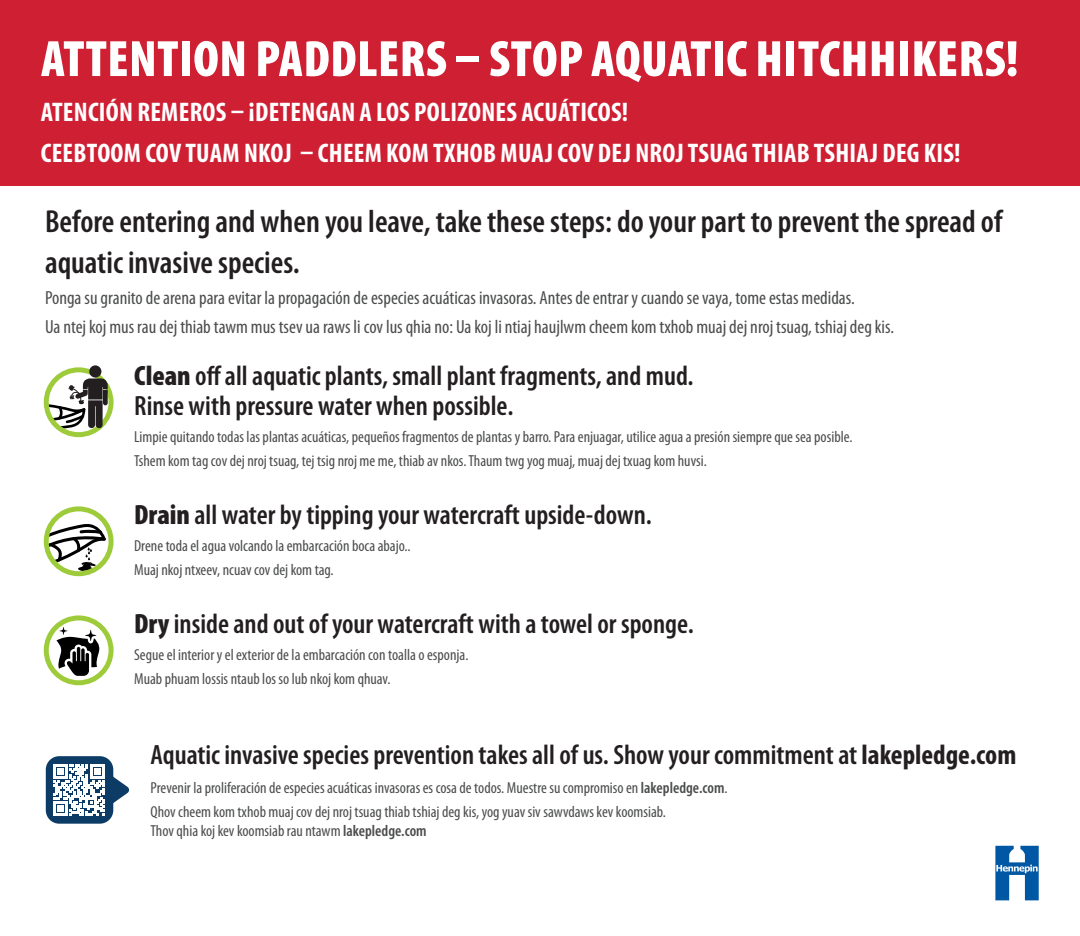
<style>
.page{position:relative;width:1080px;height:936px;background:#fff}
.page>*{position:absolute;margin:0;border:0;box-sizing:border-box;transform-origin:0 0}
.t1{font:900 condensed 51.5px "Myriad Pro";letter-spacing:.01em;color:#fff}
.t2{font:600 condensed 32px/41px "Myriad Pro";color:#231f20}
.t3{font:600 condensed 28px/30px "Myriad Pro";color:#231f20}
.t4{font:700 condensed 27px "Myriad Pro";letter-spacing:.01em;color:#fff}
.t5{font:condensed 19px "Myriad Pro";color:#4b4c4d}
.t6{font:condensed 16px/19.2px "Myriad Pro";color:#4b4c4d}
.s1{font-weight:900}
.s2{font-weight:700}
.s3{font-weight:600}
</style>
<div class="page">
<div style="left:0;top:0;width:1080px;height:185px;background:#cf1f33"></div>
<svg style="left:995px;top:846px;width:44px;height:54px"></svg>
<div style="left:44px;top:367px;width:70px;height:70px;border:5px solid #9ecb3a;border-radius:50%"></div>
<div style="left:89px;top:365px;width:12px;height:13px;background:#231f20;border-radius:50%"></div>
<svg style="left:48px;top:378px;width:60px;height:51px"></svg>
<div style="left:46px;top:756px;width:67px;height:68px;background:#0c3b65;border-radius:13px"></div>
<svg style="left:53px;top:764px;width:77px;height:52px"></svg>
<div style="left:44px;top:615px;width:70px;height:70px;border:5px solid #9ecb3a;border-radius:50%"></div>
<svg style="left:57px;top:627px;width:44px;height:49px"></svg>
<svg style="left:47px;top:524px;width:59px;height:49px"></svg>
<div style="left:44px;top:506px;width:70px;height:70px;border:5px solid #9ecb3a;border-radius:50%"></div>
<p class="t1" style="left:41px;top:30px;width:979px">ATTENTION PADDLERS – STOP AQUATIC HITCHHIKERS!</p>
<p class="t4" style="left:41px;top:97px;width:589px">ATENCIÓN REMEROS – ¡DETENGAN A LOS POLIZONES ACUÁTICOS!</p>
<p class="t4" style="left:41px;top:139px;width:921px">CEEBTOOM COV TUAM NKOJ – CHEEM KOM TXHOB MUAJ COV DEJ NROJ TSUAG THIAB TSHIAJ DEG KIS!</p>
<p class="t2" style="left:45px;top:201px;width:959px">Before entering and when you leave, take these steps: do your part to prevent the spread of aquatic invasive species.</p>
<p class="t5" style="left:45px;top:288px;width:811px">Ponga su granito de arena para evitar la propagación de especies acuáticas invasoras. Antes de entrar y cuando se vaya, tome estas medidas.</p>
<p class="t5" style="left:45px;top:316px;width:851px">Ua ntej koj mus rau dej thiab tawm mus tsev ua raws li cov lus qhia no: Ua koj li ntiaj haujlwm cheem kom txhob muaj dej nroj tsuag, tshiaj deg kis.</p>
<p class="t3" style="left:134px;top:361px;width:561px"><span class="s1">Clean</span> off all aquatic plants, small plant fragments, and mud.<br>Rinse with pressure water when possible.</p>
<p class="t6" style="left:134px;top:428px;width:720px">Limpie quitando todas las plantas acuáticas, pequeños fragmentos de plantas y barro. Para enjuagar, utilice agua a presión siempre que sea posible.</p>
<p class="t6" style="left:134px;top:451px;width:574px">Tshem kom tag cov dej nroj tsuag, tej tsig nroj me me, thiab av nkos. Thaum twg yog muaj, muaj dej txuag kom huvsi.</p>
<p class="t3" style="left:134px;top:500px;width:519px"><span class="s1">Drain</span> all water by tipping your watercraft upside-down.</p>
<p class="t6" style="left:134px;top:537px;width:278px">Drene toda el agua volcando la embarcación boca abajo..</p>
<p class="t6" style="left:134px;top:560px;width:201px">Muaj nkoj ntxeev, ncuav cov dej kom tag.</p>
<p class="t3" style="left:134px;top:609px;width:561px"><span class="s1">Dry</span> inside and out of your watercraft with a towel or sponge.</p>
<p class="t6" style="left:134px;top:646px;width:336px">Segue el interior y el exterior de la embarcación con toalla o esponja.</p>
<p class="t6" style="left:134px;top:669px;width:258px">Muab phuam lossis ntaub los so lub nkoj kom qhuav.</p>
<p class="t3" style="left:151px;top:740px;width:867px">Aquatic invasive species prevention takes all of us. Show your commitment at <span class="s2">lakepledge.com</span></p>
<p class="t6" style="left:151px;top:779px;width:579px">Prevenir la proliferación de especies acuáticas invasoras es cosa de todos. Muestre su compromiso en <span class="s3">lakepledge.com</span>.</p>
<p class="t6" style="left:151px;top:802px;width:517px">Qhov cheem kom txhob muaj cov dej nroj tsuag thiab tshiaj deg kis, yog yuav siv sawvdaws kev koomsiab.<br>Thov qhia koj kev koomsiab rau ntawm <span class="s3">lakepledge.com</span></p>
</div>
